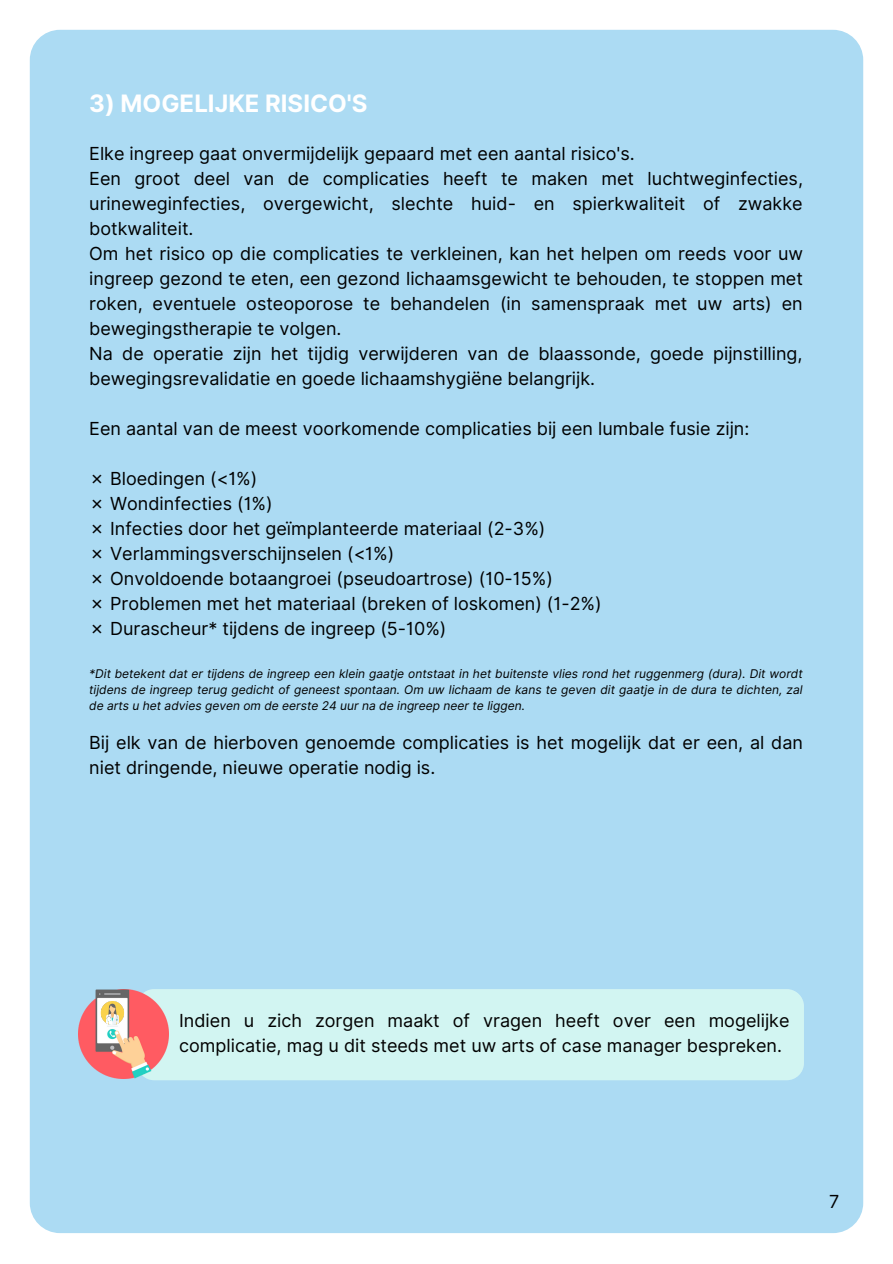
<style>
.page{position:relative;width:893px;height:1264px;background:#fff}
.page>*{position:absolute;margin:0;border:0;box-sizing:border-box;transform-origin:0 0}
.t1{font:700 24px "Inter";color:#fff}
.t2{font:18px/25px "Inter";color:#000}
.t3{font:italic 12px/16px "Inter";color:#000;text-align:justify}
</style>
<div class="page">
<div style="left:30px;top:30px;width:833px;height:1203px;background:#acdbf3;border-radius:30px"></div>
<div style="left:137px;top:989px;width:666px;height:91px;background:#d2f5f2;border-radius:17px"></div>
<img style="left:79px;top:989px;width:89px;height:89px">
<img style="left:101px;top:1001px;width:22px;height:23px">
<h1 class="t1" style="left:89px;top:88px;width:280px">3) MOGELIJKE RISICO'S</h1>
<p class="t2" style="left:89px;top:141px;width:715px">Elke ingreep gaat onvermijdelijk gepaard met een aantal risico's.<br>Een groot deel van de complicaties heeft te maken met luchtweginfecties, urineweginfecties, overgewicht, slechte huid- en spierkwaliteit of zwakke botkwaliteit.<br>Om het risico op die complicaties te verkleinen, kan het helpen om reeds voor uw ingreep gezond te eten, een gezond lichaamsgewicht te behouden, te stoppen met roken, eventuele osteoporose te behandelen (in samenspraak met uw arts) en bewegingstherapie te volgen.<br>Na de operatie zijn het tijdig verwijderen van de blaassonde, goede pijnstilling, bewegingsrevalidatie en goede lichaamshygiëne belangrijk.</p>
<p class="t2" style="left:89px;top:416px;width:661px">Een aantal van de meest voorkomende complicaties bij een lumbale fusie zijn:</p>
<p class="t2" style="left:89px;top:466px;width:514px">✗ Bloedingen (&lt;1%)<br>✗ Wondinfecties (1%)<br>✗ Infecties door het geïmplanteerde materiaal (2-3%)<br>✗ Verlammingsverschijnselen (&lt;1%)<br>✗ Onvoldoende botaangroei (pseudoartrose) (10-15%)<br>✗ Problemen met het materiaal (breken of loskomen) (1-2%) ✗ Durascheur* tijdens de ingreep (5-10%)</p>
<p class="t3" style="left:89px;top:665px;width:715px">*Dit betekent dat er tijdens de ingreep een klein gaatje ontstaat in het buitenste vlies rond het ruggenmerg (dura). Dit wordt tijdens de ingreep terug gedicht of geneest spontaan. Om uw lichaam de kans te geven dit gaatje in de dura te dichten, zal de arts u het advies geven om de eerste 24 uur na de ingreep neer te liggen.</p>
<p class="t2" style="left:89px;top:729px;width:715px">Bij elk van de hierboven genoemde complicaties is het mogelijk dat er een, al dan niet dringende, nieuwe operatie nodig is.</p>
<p class="t2" style="left:179px;top:1008px;width:612px">Indien u zich zorgen maakt of vragen heeft over een mogelijke complicatie, mag u dit steeds met uw arts of case manager bespreken.</p>
<p class="t2" style="left:829px;top:1188px;width:12px">7</p>
</div>
